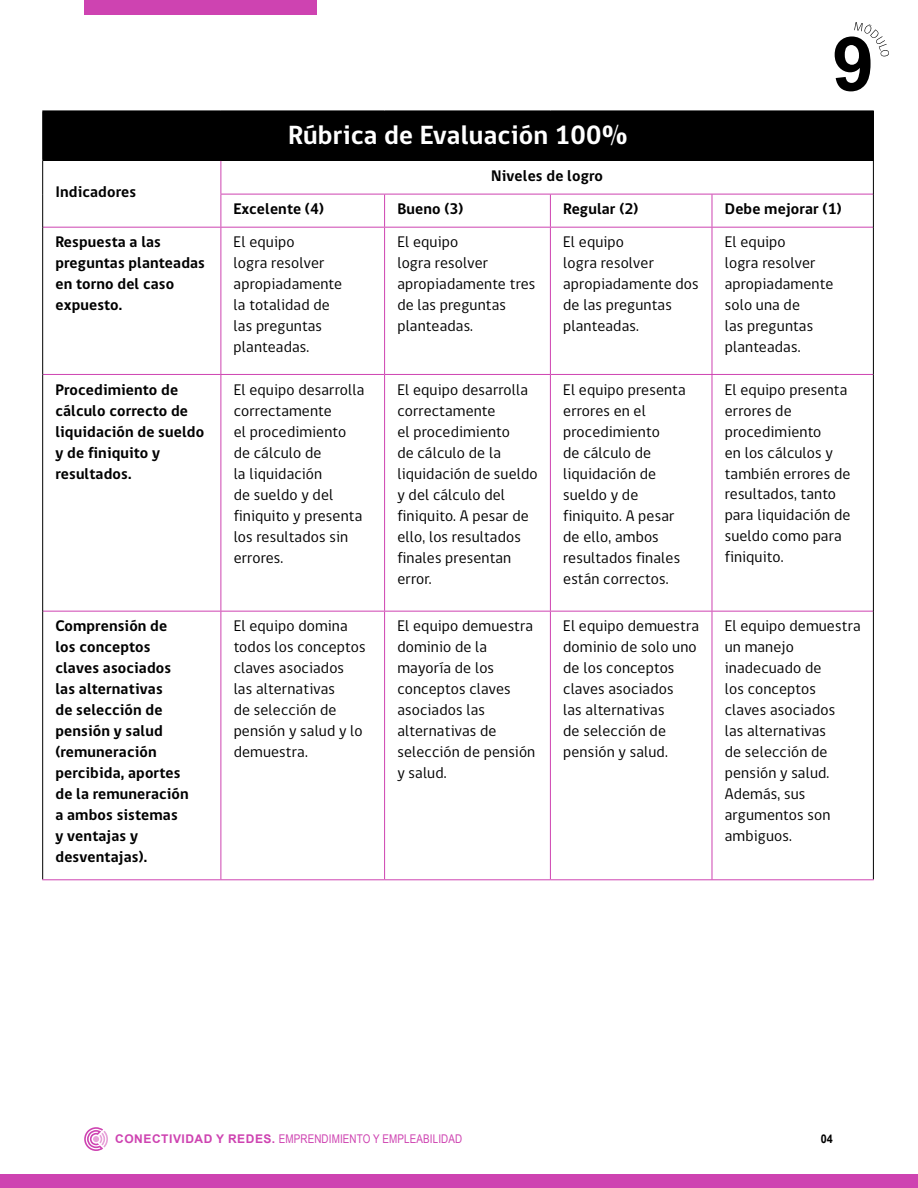
<style>
.page{position:relative;width:918px;height:1188px;background:#fff}
.page>*{position:absolute;margin:0;border:0;box-sizing:border-box;transform-origin:0 0}
.t1{font:700 27px "gob CL";letter-spacing:.01em;color:#fff}
.t2{font:15.75px/21px "gob CL";letter-spacing:.01em;color:#000}
.t3{font:700 15.75px/21px "gob CL";letter-spacing:.01em;color:#000}
.t4{font:12px "Arial Narrow";letter-spacing:.01em;color:#ce43b1}
.t5{font:700 12px "Arial";color:#000;scale:.9 1}
.s1{font-family:"Arial";font-weight:700}
</style>
<div class="page">
<div style="left:85px;top:0;width:232px;height:14px;background:#ce43b1"></div>
<div style="left:0;top:1174px;width:918px;height:14px;background:#ce43b1"></div>
<svg style="left:84px;top:1127px;width:24px;height:24px"></svg>
<svg style="left:835px;top:22px;width:54px;height:69px"></svg>
<div style="left:43px;top:111px;width:830px;height:49px;background:#000"></div>
<hr style="left:221px;top:161px;width:1px;height:33px;background:#ce43b1">
<hr style="left:221px;top:194px;width:164px;height:1px;background:#ce43b1">
<hr style="left:221px;top:194px;width:1px;height:33px;background:#ce43b1">
<hr style="left:385px;top:194px;width:165px;height:1px;background:#ce43b1">
<hr style="left:384px;top:194px;width:1px;height:33px;background:#ce43b1">
<hr style="left:550px;top:194px;width:162px;height:1px;background:#ce43b1">
<hr style="left:550px;top:194px;width:1px;height:33px;background:#ce43b1">
<hr style="left:712px;top:194px;width:161px;height:1px;background:#ce43b1">
<hr style="left:712px;top:194px;width:1px;height:33px;background:#ce43b1">
<hr style="left:43px;top:227px;width:178px;height:1px;background:#ce43b1">
<hr style="left:221px;top:227px;width:164px;height:1px;background:#ce43b1">
<hr style="left:221px;top:228px;width:1px;height:146px;background:#ce43b1">
<hr style="left:385px;top:227px;width:165px;height:1px;background:#ce43b1">
<hr style="left:384px;top:228px;width:1px;height:146px;background:#ce43b1">
<hr style="left:550px;top:227px;width:162px;height:1px;background:#ce43b1">
<hr style="left:550px;top:228px;width:1px;height:146px;background:#ce43b1">
<hr style="left:712px;top:227px;width:161px;height:1px;background:#ce43b1">
<hr style="left:712px;top:228px;width:1px;height:146px;background:#ce43b1">
<hr style="left:43px;top:374px;width:178px;height:1px;background:#ce43b1">
<hr style="left:221px;top:374px;width:164px;height:1px;background:#ce43b1">
<hr style="left:221px;top:375px;width:1px;height:236px;background:#ce43b1">
<hr style="left:385px;top:374px;width:165px;height:1px;background:#ce43b1">
<hr style="left:384px;top:375px;width:1px;height:236px;background:#ce43b1">
<hr style="left:550px;top:374px;width:162px;height:1px;background:#ce43b1">
<hr style="left:550px;top:375px;width:1px;height:236px;background:#ce43b1">
<hr style="left:712px;top:374px;width:161px;height:1px;background:#ce43b1">
<hr style="left:712px;top:375px;width:1px;height:236px;background:#ce43b1">
<hr style="left:43px;top:611px;width:178px;height:1px;background:#ce43b1">
<hr style="left:221px;top:611px;width:164px;height:1px;background:#ce43b1">
<hr style="left:221px;top:612px;width:1px;height:267px;background:#ce43b1">
<hr style="left:385px;top:611px;width:165px;height:1px;background:#ce43b1">
<hr style="left:384px;top:612px;width:1px;height:267px;background:#ce43b1">
<hr style="left:550px;top:611px;width:162px;height:1px;background:#ce43b1">
<hr style="left:550px;top:612px;width:1px;height:267px;background:#ce43b1">
<hr style="left:712px;top:611px;width:161px;height:1px;background:#ce43b1">
<hr style="left:712px;top:612px;width:1px;height:267px;background:#ce43b1">
<hr style="left:42px;top:160px;width:179px;height:1px;background:#000">
<hr style="left:221px;top:160px;width:164px;height:1px;background:#000">
<hr style="left:385px;top:160px;width:165px;height:1px;background:#000">
<hr style="left:550px;top:160px;width:162px;height:1px;background:#000">
<hr style="left:712px;top:160px;width:162px;height:1px;background:#000">
<hr style="left:42px;top:111px;width:1px;height:49px;background:#000">
<hr style="left:873px;top:111px;width:1px;height:49px;background:#000">
<hr style="left:42px;top:161px;width:1px;height:33px;background:#000">
<hr style="left:42px;top:194px;width:1px;height:33px;background:#000">
<hr style="left:873px;top:161px;width:1px;height:33px;background:#000">
<hr style="left:873px;top:194px;width:1px;height:33px;background:#000">
<hr style="left:42px;top:227px;width:1px;height:147px;background:#000">
<hr style="left:873px;top:227px;width:1px;height:147px;background:#000">
<hr style="left:42px;top:374px;width:1px;height:237px;background:#000">
<hr style="left:873px;top:374px;width:1px;height:237px;background:#000">
<hr style="left:42px;top:611px;width:1px;height:268px;background:#000">
<hr style="left:873px;top:611px;width:1px;height:268px;background:#000">
<hr style="left:42px;top:879px;width:179px;height:1px;background:#ce43b1">
<hr style="left:221px;top:879px;width:164px;height:1px;background:#ce43b1">
<hr style="left:385px;top:879px;width:165px;height:1px;background:#ce43b1">
<hr style="left:550px;top:879px;width:162px;height:1px;background:#ce43b1">
<hr style="left:712px;top:879px;width:162px;height:1px;background:#ce43b1">
<h1 class="t1" style="left:288px;top:116px;width:341px">Rúbrica de Evaluación 100%</h1>
<p class="t3" style="left:55px;top:182px;width:82px">Indicadores</p>
<p class="t3" style="left:491px;top:166px;width:113px">Niveles de logro</p>
<p class="t3" style="left:234px;top:199px;width:92px">Excelente (4)</p>
<p class="t3" style="left:397px;top:199px;width:68px">Bueno (3)</p>
<p class="t3" style="left:563px;top:199px;width:77px">Regular (2)</p>
<p class="t3" style="left:725px;top:199px;width:119px">Debe mejorar (1)</p>
<p class="t3" style="left:55px;top:232px;width:151px">Respuesta a las preguntas planteadas en torno del caso expuesto.</p>
<p class="t2" style="left:234px;top:232px;width:110px">El equipo<br>logra resolver apropiadamente la totalidad de las preguntas planteadas.</p>
<p class="t2" style="left:397px;top:232px;width:140px">El equipo<br>logra resolver apropiadamente tres de las preguntas planteadas.</p>
<p class="t2" style="left:563px;top:232px;width:137px">El equipo<br>logra resolver apropiadamente dos de las preguntas planteadas.</p>
<p class="t2" style="left:725px;top:232px;width:110px">El equipo<br>logra resolver apropiadamente solo una de<br>las preguntas planteadas.</p>
<p class="t3" style="left:55px;top:379px;width:150px">Procedimiento de cálculo correcto de liquidación de sueldo y de finiquito y resultados.</p>
<p class="t2" style="left:234px;top:379px;width:132px">El equipo desarrolla correctamente<br>el procedimiento de cálculo de<br>la liquidación<br>de sueldo y del finiquito y presenta los resultados sin errores.</p>
<p class="t2" style="left:397px;top:379px;width:142px">El equipo desarrolla correctamente<br>el procedimiento<br>de cálculo de la liquidación de sueldo y del cálculo del finiquito. A pesar de ello, los resultados finales presentan error.</p>
<p class="t2" style="left:563px;top:379px;width:124px">El equipo presenta errores en el procedimiento<br>de cálculo de liquidación de sueldo y de finiquito. A pesar de ello, ambos resultados finales están correctos.</p>
<p class="t2" style="left:725px;top:379px;width:127px">El equipo presenta errores de procedimiento<br>en los cálculos y también errores de resultados, tanto para liquidación de sueldo como para finiquito.</p>
<p class="t3" style="left:55px;top:616px;width:135px">Comprensión de los conceptos claves asociados las alternativas<br>de selección de pensión y salud (remuneración percibida, aportes de la remuneración a ambos sistemas y ventajas y desventajas).</p>
<p class="t2" style="left:234px;top:616px;width:133px">El equipo domina todos los conceptos claves asociados las alternativas<br>de selección de pensión y salud y lo demuestra.</p>
<p class="t2" style="left:397px;top:616px;width:139px">El equipo demuestra dominio de la mayoría de los conceptos claves asociados las alternativas de selección de pensión y salud.</p>
<p class="t2" style="left:563px;top:616px;width:137px">El equipo demuestra dominio de solo uno de los conceptos claves asociados<br>las alternativas<br>de selección de pensión y salud.</p>
<p class="t2" style="left:725px;top:616px;width:137px">El equipo demuestra un manejo inadecuado de<br>los conceptos claves asociados<br>las alternativas<br>de selección de pensión y salud.<br>Además, sus argumentos son ambiguos.</p>
<p class="t4" style="left:115px;top:1130px;width:348px"><span class="s1">CONECTIVIDAD Y REDES.</span> EMPRENDIMIENTO Y EMPLEABILIDAD</p>
<p class="t5" style="left:821px;top:1130px;width:15px">04</p>
</div>
